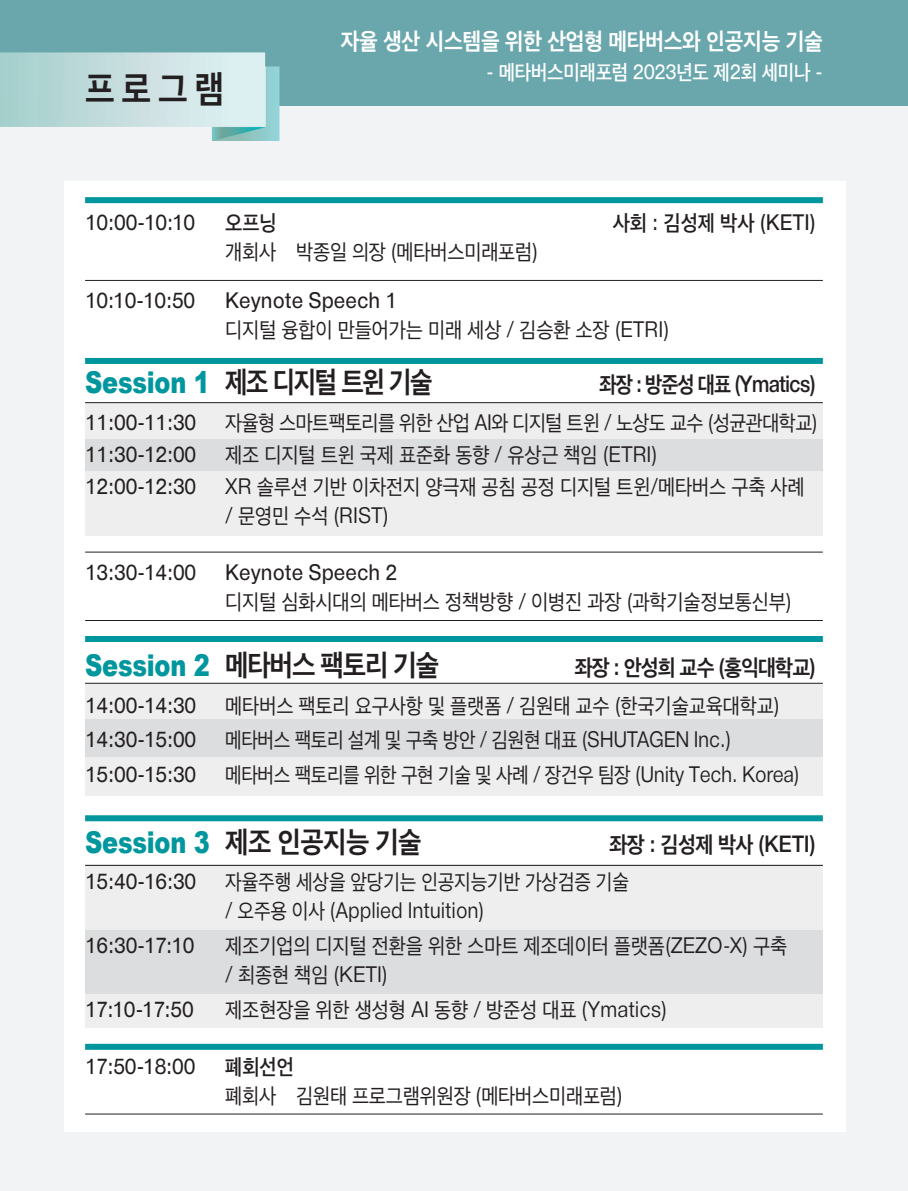
<style>
.page{position:relative;width:908px;height:1191px;background:#fff}
.page>*{position:absolute;margin:0;border:0;box-sizing:border-box;transform-origin:0 0}
.t1{font:700 38px "Apple SD Gothic Neo";color:#231f20;scale:.9 1}
.t2{font:700 30px "Apple SD Gothic Neo";letter-spacing:-.04em;color:#231f20;scale:.86 1}
.t3{font:700 30px "Apple SD Gothic Neo";letter-spacing:-.04em;color:#231f20;scale:.9 1}
.t4{font:900 30px "Arial";letter-spacing:-.01em;color:#00969e;scale:.8 1}
.t5{font:700 24px "Apple SD Gothic Neo";letter-spacing:-.01em;color:#fff;scale:.9 1}
.t6{font:700 23px "Apple SD Gothic Neo";letter-spacing:-.04em;color:#231f20;scale:.86 1}
.t7{font:700 23px "Apple SD Gothic Neo";letter-spacing:-.04em;color:#231f20;scale:.9 1}
.t8{font:700 23px "Apple SD Gothic Neo";letter-spacing:-.02em;color:#231f20;scale:.9 1}
.t9{font:22px/29px "Apple SD Gothic Neo";letter-spacing:-.005em;color:#231f20;scale:.9 1}
.t10{font:600 22px "Apple SD Gothic Neo";letter-spacing:-.01em;color:#231f20;scale:.9 1}
.t11{font:22px/29px "Apple SD Gothic Neo";letter-spacing:-.005em;color:#231f20;scale:.87 1}
.t12{font:22px "Apple SD Gothic Neo";letter-spacing:-.025em;color:#231f20;scale:.89 1}
.t13{font:600 21px "Apple SD Gothic Neo";letter-spacing:-.01em;color:#fff;scale:.9 1}
.s1{font-family:"Arial";font-weight:900;color:#00969e}
.s2{font-family:"Apple SD Gothic Neo";font-weight:700;color:#231f20}
</style>
<div class="page">
<div style="left:0;top:0;width:907px;height:1191px;background:#f2f3f4"></div>
<hr style="left:907px;top:0;width:1px;height:1191px;background:#f2f3f4">
<div style="left:0;top:0;width:907px;height:106px;background:#69a7ad"></div>
<img style="left:0;top:52px;width:279px;height:89px">
<div style="left:64px;top:181px;width:781px;height:951px;background:#fff"></div>
<div style="left:85px;top:683px;width:737px;height:112px;background:#eeeeef"></div>
<div style="left:85px;top:865px;width:737px;height:163px;background:#eeeeef"></div>
<div style="left:85px;top:719px;width:737px;height:38px;background:#dcdddf"></div>
<div style="left:85px;top:930px;width:737px;height:64px;background:#dcdddf"></div>
<div style="left:85px;top:402px;width:737px;height:134px;background:#eeeeef"></div>
<div style="left:85px;top:439px;width:737px;height:32px;background:#dcdddf"></div>
<div style="left:85px;top:358px;width:737px;height:6px;background:#00969e"></div>
<hr style="left:85px;top:402px;width:737px;height:1px;background:#231f20">
<hr style="left:85px;top:683px;width:737px;height:1px;background:#231f20">
<hr style="left:85px;top:865px;width:737px;height:1px;background:#231f20">
<div style="left:85px;top:636px;width:737px;height:6px;background:#00969e"></div>
<div style="left:85px;top:815px;width:737px;height:6px;background:#00969e"></div>
<div style="left:85px;top:197px;width:737px;height:6px;background:#00969e"></div>
<div style="left:85px;top:1043px;width:737px;height:6px;background:#00969e"></div>
<hr style="left:85px;top:1113px;width:737px;height:1px;background:#231f20">
<hr style="left:85px;top:551px;width:737px;height:1px;background:#231f20">
<hr style="left:85px;top:280px;width:737px;height:1px;background:#231f20">
<hr style="left:85px;top:620px;width:737px;height:1px;background:#231f20">
<h1 class="t1" style="left:85px;top:66px;width:156px">프로그램</h1>
<p class="t5" style="left:340px;top:27px;width:537px">자율 생산 시스템을 위한 산업형 메타버스와 인공지능 기술</p>
<p class="t13" style="left:486px;top:60px;width:375px">- 메타버스미래포럼 2023년도 제2회 세미나 -</p>
<p class="t10" style="left:85px;top:210px;width:124px">10:00-10:10</p>
<p class="t10" style="left:225px;top:210px;width:59px">오프닝</p>
<p class="t10" style="left:612px;top:210px;width:227px">사회 : 김성제 박사 (KETI)</p>
<p class="t9" style="left:225px;top:237px;width:349px">개회사 박종일 의장 (메타버스미래포럼)</p>
<p class="t10" style="left:85px;top:288px;width:124px">10:10-10:50</p>
<p class="t10" style="left:225px;top:288px;width:192px">Keynote Speech 1</p>
<p class="t9" style="left:225px;top:315px;width:494px">디지털 융합이 만들어가는 미래 세상 / 김승환 소장 (ETRI)</p>
<h2 class="t2" style="left:85px;top:364px;width:405px"><span class="s1">Session 1</span> 제조 디지털 트윈 기술</h2>
<p class="t6" style="left:599px;top:371px;width:253px">좌장 : 방준성 대표 (Ymatics)</p>
<p class="t10" style="left:85px;top:410px;width:125px">11:00-11:30</p>
<p class="t12" style="left:225px;top:410px;width:666px">자율형 스마트팩토리를 위한 산업 AI와 디지털 트윈 / 노상도 교수 (성균관대학교)</p>
<p class="t10" style="left:85px;top:441px;width:125px">11:30-12:00</p>
<p class="t9" style="left:225px;top:440px;width:481px">제조 디지털 트윈 국제 표준화 동향 / 유상근 책임 (ETRI)</p>
<p class="t10" style="left:85px;top:473px;width:125px">12:00-12:30</p>
<p class="t9" style="left:225px;top:472px;width:645px">XR 솔루션 기반 이차전지 양극재 공침 공정 디지털 트윈/메타버스 구축 사례 / 문영민 수석 (RIST)</p>
<p class="t10" style="left:85px;top:559px;width:125px">13:30-14:00</p>
<p class="t10" style="left:225px;top:559px;width:192px">Keynote Speech 2</p>
<p class="t9" style="left:225px;top:587px;width:630px">디지털 심화시대의 메타버스 정책방향 / 이병진 과장 (과학기술정보통신부)</p>
<h2 class="t3" style="left:85px;top:647px;width:394px"><span class="s1">Session 2</span> 메타버스 팩토리 기술</h2>
<p class="t7" style="left:574px;top:654px;width:269px">좌장 : 안성희 교수 (홍익대학교)</p>
<p class="t10" style="left:85px;top:692px;width:125px">14:00-14:30</p>
<p class="t9" style="left:225px;top:690px;width:617px">메타버스 팩토리 요구사항 및 플랫폼 / 김원태 교수 (한국기술교육대학교)</p>
<p class="t10" style="left:85px;top:727px;width:125px">14:30-15:00</p>
<p class="t11" style="left:225px;top:725px;width:582px">메타버스 팩토리 설계 및 구축 방안 / 김원현 대표 (SHUTAGEN Inc.)</p>
<p class="t10" style="left:85px;top:761px;width:125px">15:00-15:30</p>
<p class="t11" style="left:225px;top:760px;width:661px">메타버스 팩토리를 위한 구현 기술 및 사례 / 장건우 팀장 (Unity Tech. Korea)</p>
<h2 class="t4" style="left:85px;top:825px;width:422px">Session 3 <span class="s2">제조 인공지능 기술</span></h2>
<p class="t8" style="left:609px;top:830px;width:231px">좌장 : 김성제 박사 (KETI)</p>
<p class="t10" style="left:85px;top:869px;width:125px">15:40-16:30</p>
<p class="t11" style="left:225px;top:867px;width:465px">자율주행 세상을 앞당기는 인공지능기반 가상검증 기술 / 오주용 이사 (Applied Intuition)</p>
<p class="t10" style="left:85px;top:933px;width:123px">16:30-17:10</p>
<p class="t9" style="left:225px;top:931px;width:625px">제조기업의 디지털 전환을 위한 스마트 제조데이터 플랫폼(ZEZO-X) 구축 / 최종현 책임 (KETI)</p>
<p class="t10" style="left:85px;top:996px;width:122px">17:10-17:50</p>
<p class="t9" style="left:225px;top:995px;width:492px">제조현장을 위한 생성형 AI 동향 / 방준성 대표 (Ymatics)</p>
<p class="t10" style="left:85px;top:1053px;width:124px">17:50-18:00</p>
<p class="t10" style="left:225px;top:1053px;width:78px">폐회선언</p>
<p class="t9" style="left:225px;top:1080px;width:443px">폐회사 김원태 프로그램위원장 (메타버스미래포럼)</p>
</div>
